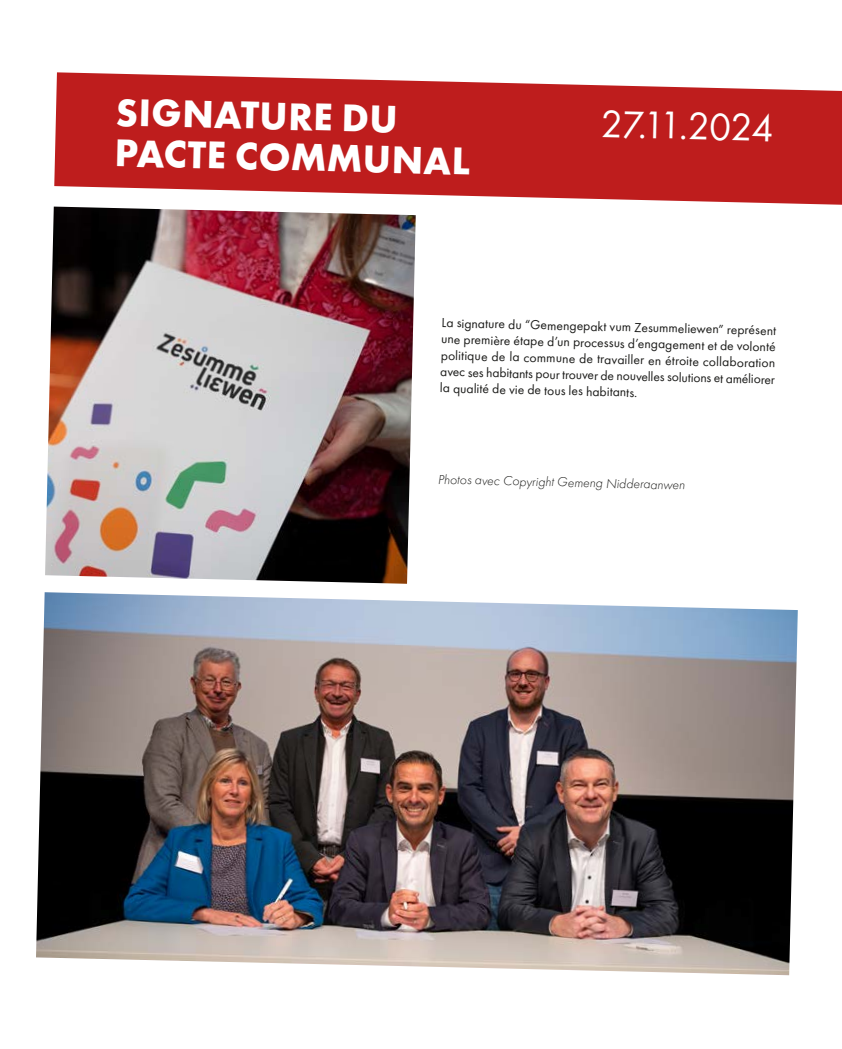
<style>
.page{position:relative;width:842px;height:1049px;background:#fff}
.page>*{position:absolute;margin:0;border:0;box-sizing:border-box;transform-origin:0 0}
.t1{font:700 40px "Futura PT";color:#fff}
.t2{font:40px "Futura PT";color:#fff}
.t3{font:13.6px/16.2px "Futura PT";color:#1d1d1b;text-align:justify}
.t4{font:italic 300 13.6px "Futura PT";color:#1d1d1b}
</style>
<div class="page">
<img style="left:36px;top:592px;width:762px;height:383px">
<img style="left:45px;top:207px;width:371px;height:377px">
<svg style="left:54px;top:72px;width:788px;height:133px;background:#c73e3e"></svg>
<h1 class="t1" style="left:116px;top:87px;width:284px;rotate:1deg">SIGNATURE DU</h1>
<h1 class="t2" style="left:601px;top:100px;width:174px;rotate:1deg">27.11.2024</h1>
<h1 class="t1" style="left:115px;top:128px;width:357px;rotate:1deg">PACTE COMMUNAL</h1>
<p class="t3" style="left:441px;top:315px;width:336px;rotate:1deg">La signature du “Gemengepakt vum Zesummeliewen” représent une première étape d’un processus d’engagement et de volonté politique de la commune de travailler en étroite collaboration avec ses habitants pour trouver de nouvelles solutions et améliorer la qualité de vie de tous les habitants.</p>
<p class="t4" style="left:438px;top:472px;width:249px;rotate:1deg">Photos avec Copyright Gemeng Nidderaanwen</p>
</div>
